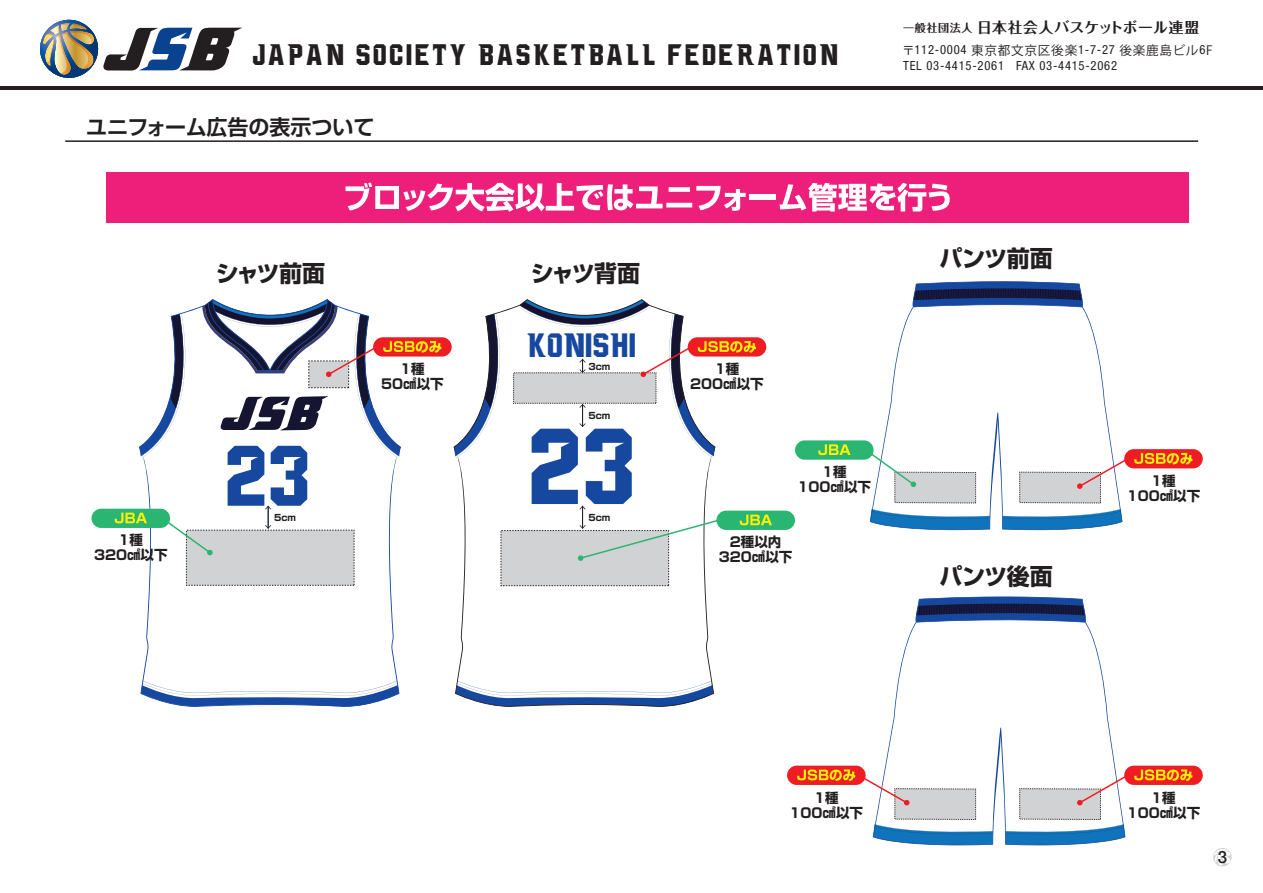
<style>
.page{position:relative;width:1263px;height:893px;background:#fff}
.page>*{position:absolute;margin:0;border:0;box-sizing:border-box;transform-origin:0 0}
.t1{font:108.3px "NCAA Michigan St Spartans";color:#15489e}
.t2{font:86.1px "NCAA Michigan St Spartans";color:#15489e}
.t3{font:33.75px "NCAA Michigan St Spartans";color:#15489e}
.t4{font:29.55px "NCAA Michigan St Spartans";letter-spacing:.07em;color:#231f20}
.t5{font:700 23.1px "Shin Go Pro";letter-spacing:-.02em;color:#231f20}
.t6{font:700 21px "Shin Go Pro De";color:#231f20}
.t7{font:500 16.8px "Helvetica Neue";color:#231f20}
.t8{font:700 14.7px "Folk Pro";letter-spacing:.03em;color:#231f20}
.t9{font:700 13.5px/15px "Shin Go Pro";color:#231f20;text-align:center}
.t10{font:12.6px "Koz Go Pr 6 N";letter-spacing:.06em;color:#231f20}
.t11{font:condensed 12.6px "Helvetica Neue LT Std";letter-spacing:.06em;color:#231f20}
.t12{font:700 9px "Shin Go Pro";color:#231f20}
.s1{font-size:11.1px}
.s2{font-family:"Helvetica Neue LT Std";font-stretch:condensed}
</style>
<div class="page">
<svg style="left:40px;top:20px;width:202px;height:58px"></svg>
<hr style="left:0;top:86px;width:1263px;height:4px;background:#231f20">
<div style="left:106px;top:172px;width:1083px;height:50px;background:#ee1e7b"></div>
<svg style="left:345px;top:183px;width:401px;height:29px"></svg>
<div style="left:749px;top:195px;width:27px;height:5px;background:#fff"></div>
<svg style="left:780px;top:183px;width:170px;height:29px"></svg>
<hr style="left:65px;top:140px;width:1133px;height:2px;background:#231f20">
<svg style="left:139px;top:458px;width:261px;height:249px"></svg>
<svg style="left:938px;top:845px;width:43px;height:1px"></svg>
<svg style="left:1017px;top:845px;width:43px;height:1px"></svg>
<svg style="left:873px;top:596px;width:252px;height:249px"></svg>
<svg style="left:944px;top:530px;width:23px;height:1px"></svg>
<svg style="left:1025px;top:530px;width:23px;height:1px"></svg>
<svg style="left:870px;top:281px;width:252px;height:249px"></svg>
<div style="left:373px;top:337px;width:79px;height:20px;background:#ee1d23;border-radius:10px"></div>
<svg style="left:139px;top:299px;width:303px;height:159px"></svg>
<div style="left:91px;top:509px;width:79px;height:19px;background:#2bb572;border-radius:10px"></div>
<svg style="left:115px;top:513px;width:32px;height:10px"></svg>
<svg style="left:160px;top:516px;width:53px;height:39px"></svg>
<div style="left:795px;top:440px;width:78px;height:20px;background:#2bb572;border-radius:10px"></div>
<svg style="left:818px;top:444px;width:32px;height:11px"></svg>
<svg style="left:864px;top:448px;width:52px;height:39px"></svg>
<svg style="left:453px;top:299px;width:261px;height:408px"></svg>
<div style="left:688px;top:337px;width:78px;height:20px;background:#ee1d23;border-radius:10px"></div>
<div style="left:1124px;top:449px;width:79px;height:19px;background:#ee1d23;border-radius:10px"></div>
<svg style="left:1077px;top:453px;width:116px;height:36px"></svg>
<div style="left:1020px;top:789px;width:80px;height:30px;background:#d1d2d4"></div>
<div style="left:1124px;top:766px;width:79px;height:19px;background:#ee1d23;border-radius:10px"></div>
<svg style="left:1077px;top:769px;width:116px;height:36px"></svg>
<div style="left:787px;top:766px;width:79px;height:19px;background:#ee1d23;border-radius:10px"></div>
<svg style="left:797px;top:769px;width:112px;height:36px"></svg>
<div style="left:716px;top:511px;width:79px;height:19px;background:#2bb572;border-radius:10px"></div>
<svg style="left:740px;top:515px;width:32px;height:10px"></svg>
<svg style="left:578px;top:506px;width:145px;height:55px"></svg>
<svg style="left:265px;top:506px;width:6px;height:23px"></svg>
<svg style="left:454px;top:300px;width:302px;height:158px"></svg>
<svg style="left:1213px;top:848px;width:19px;height:19px"></svg>
<p class="t8" style="left:903px;top:15px;width:297px"><span class="s1">一般社団法人</span> 日本社会人バスケットボール連盟</p>
<h3 class="t4" style="left:253px;top:44px;width:588px">JAPAN SOCIETY BASKETBALL FEDERATION</h3>
<p class="t10" style="left:902px;top:43px;width:312px">〒<span class="s2">112-0004</span> 東京都文京区後楽<span class="s2">1-7-27</span> 後楽鹿島ビル<span class="s2">6</span>F</p>
<p class="t11" style="left:903px;top:58px;width:215px">TEL 03-4415-2061 FAX 03-4415-2062</p>
<h3 class="t6" style="left:86px;top:109px;width:290px">ユニフォーム広告の表示ついて</h3>
<h3 class="t5" style="left:216px;top:255px;width:111px">シャツ前面</h3>
<h3 class="t5" style="left:531px;top:255px;width:111px">シャツ背面</h3>
<h2 class="t2" style="left:228px;top:444px;width:87px">23</h2>
<p class="t9" style="left:381px;top:360px;width:64px">1種<br>50㎠以下</p>
<h3 class="t3" style="left:528px;top:333px;width:111px">koNISHI</h3>
<p class="t12" style="left:588px;top:359px;width:23px">3cm</p>
<p class="t12" style="left:588px;top:408px;width:23px">5cm</p>
<h1 class="t1" style="left:532px;top:427px;width:110px">23</h1>
<p class="t9" style="left:94px;top:531px;width:75px">1種<br>320㎠以下</p>
<p class="t12" style="left:274px;top:510px;width:23px">5cm</p>
<p class="t12" style="left:588px;top:510px;width:23px">5cm</p>
<p class="t9" style="left:690px;top:360px;width:75px">1種<br>200㎠以下</p>
<p class="t9" style="left:822px;top:463px;width:26px">1種</p>
<p class="t9" style="left:797px;top:478px;width:75px">100㎠以下</p>
<p class="t9" style="left:719px;top:533px;width:75px">2種以内<br>320㎠以下</p>
<h3 class="t5" style="left:939px;top:240px;width:115px">パンツ前面</h3>
<h3 class="t5" style="left:939px;top:558px;width:115px">パンツ後面</h3>
<p class="t9" style="left:1127px;top:472px;width:75px">1種<br>100㎠以下</p>
<p class="t9" style="left:789px;top:788px;width:75px">1種<br>100㎠以下</p>
<p class="t9" style="left:1127px;top:788px;width:75px">1種<br>100㎠以下</p>
<p class="t7" style="left:1218px;top:844px;width:11px">3</p>
</div>
